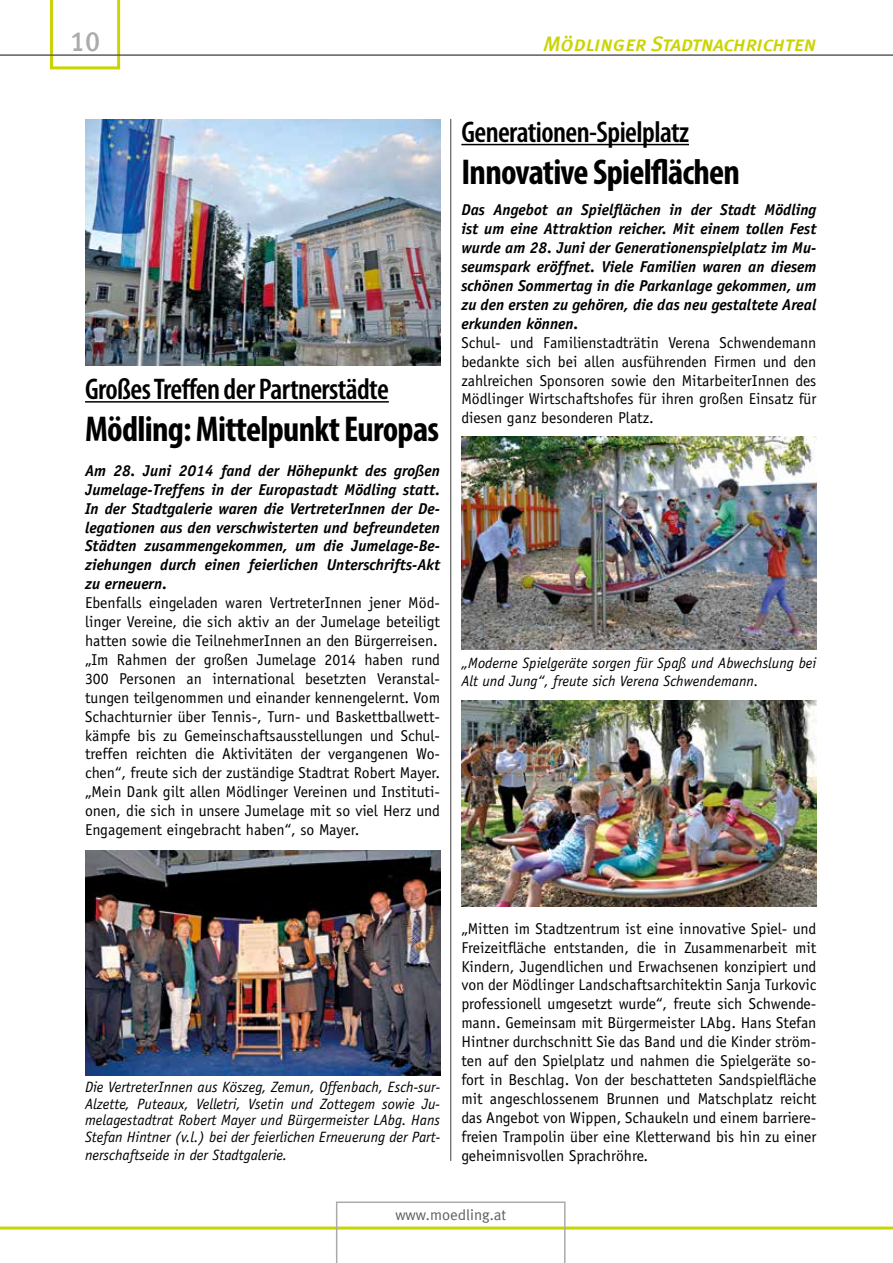
<style>
.page{position:relative;width:893px;height:1263px;background:#fff}
.page>*{position:absolute;margin:0;border:0;box-sizing:border-box;transform-origin:0 0}
.t1{font:700 condensed 36px "Myriad Pro";letter-spacing:-.02em;color:#000}
.t2{font:600 condensed 30px "Myriad Pro";letter-spacing:-.02em;color:#000}
.t3{font:28.05px "Meta Medium LF";color:#ababac;scale:.96 1}
.t4{font:21px "Meta Medium Italic Caps";letter-spacing:-.01em;color:#cad400}
.t5{font:15.75px/18.9px "Officina Sans";color:#000;text-align:justify}
.t6{font:italic 700 15.75px/18.9px "Officina Sans";color:#000;text-align:justify}
.t7{font:italic 15px/16.5px "Officina Sans";color:#000}
.t8{font:15px "Meta Normal";color:#5f5e5e}
</style>
<div class="page">
<svg style="left:50px;top:0;width:70px;height:69px"></svg>
<hr style="left:0;top:54px;width:893px;height:2px;background:#5f5e5e">
<hr style="left:0;top:1226px;width:893px;height:3px;background:#cad400">
<svg style="left:336px;top:1201px;width:230px;height:62px"></svg>
<hr style="left:85px;top:401px;width:304px;height:2px;background:#000">
<img style="left:85px;top:120px;width:355px;height:245px">
<img style="left:85px;top:850px;width:355px;height:225px">
<img style="left:461px;top:436px;width:355px;height:213px">
<hr style="left:461px;top:144px;width:228px;height:1px;background:#000">
<img style="left:461px;top:700px;width:355px;height:207px">
<hr style="left:450px;top:119px;width:1px;height:1042px;background:#575756">
<h3 class="t3" style="left:70px;top:25px;width:33px">10</h3>
<h3 class="t4" style="left:543px;top:31px;width:275px">Mödlinger Stadtnachrichten</h3>
<h2 class="t2" style="left:85px;top:372px;width:305px">Großes Treffen der Partnerstädte</h2>
<h1 class="t1" style="left:85px;top:406px;width:356px">Mödling: Mittelpunkt Europas</h1>
<p class="t6" style="left:85px;top:461px;width:357px">Am 28. Juni 2014 fand der Höhepunkt des großen Jumelage-Treffens in der Europastadt Mödling statt.<br>In der Stadtgalerie waren die VertreterInnen der De&shy;legationen aus den verschwisterten und befreundeten Städten zusammengekommen, um die Jumelage-Be&shy;ziehungen durch einen feierlichen Unterschrifts-Akt zu erneuern.</p>
<p class="t5" style="left:85px;top:593px;width:357px;text-align:left">Ebenfalls eingeladen waren VertreterInnen jener Möd&shy;linger Vereine, die sich aktiv an der Jumelage beteiligt hatten sowie die TeilnehmerInnen an den Bürgerreisen. „Im Rahmen der großen Jumelage 2014 haben rund 300 Personen an international besetzten Veranstal&shy;tungen teilgenommen und einander kennengelernt. Vom Schachturnier über Tennis-, Turn- und Baskettballwett&shy;kämpfe bis zu Gemeinschaftsausstellungen und Schul&shy;treffen reichten die Aktivitäten der vergangenen Wo&shy;chen“, freute sich der zuständige Stadtrat Robert Mayer. „Mein Dank gilt allen Mödlinger Vereinen und Instituti&shy;onen, die sich in unsere Jumelage mit so viel Herz und Engagement eingebracht haben“, so Mayer.</p>
<h2 class="t2" style="left:461px;top:115px;width:229px">Generationen-Spielplatz</h2>
<h1 class="t1" style="left:461px;top:149px;width:280px">Innovative Spielflächen</h1>
<p class="t6" style="left:461px;top:201px;width:357px">Das Angebot an Spielflächen in der Stadt Mödling ist um eine Attraktion reicher. Mit einem tollen Fest wurde am 28. Juni der Generationenspielplatz im Mu&shy;seumspark eröffnet. Viele Familien waren an diesem schönen Sommertag in die Parkanlage gekommen, um zu den ersten zu gehören, die das neu gestaltete Areal erkunden können.</p>
<p class="t5" style="left:461px;top:333px;width:357px">Schul- und Familienstadträtin Verena Schwendemann bedankte sich bei allen ausführenden Firmen und den zahlreichen Sponsoren sowie den MitarbeiterInnen des Mödlinger Wirtschaftshofes für ihren großen Einsatz für diesen ganz besonderen Platz.</p>
<p class="t7" style="left:461px;top:654px;width:357px;line-height:18px">„Moderne Spielgeräte sorgen für Spaß und Abwechslung bei<br>Alt und Jung“, freute sich Verena Schwendemann.</p>
<p class="t7" style="left:85px;top:1079px;width:357px;text-align:justify">Die VertreterInnen aus Köszeg, Zemun, Offenbach, Esch-sur-Alzette, Puteaux, Velletri, Vsetin und Zottegem sowie Ju&shy;melagestadtrat Robert Mayer und Bürgermeister LAbg. Hans Stefan Hintner (v.l.) bei der feierlichen Erneuerung der Part-</p>
<p class="t7" style="left:85px;top:1146px;width:204px">nerschaftseide in der Stadtgalerie.</p>
<p class="t5" style="left:461px;top:919px;width:357px">„Mitten im Stadtzentrum ist eine innovative Spiel- und Freizeitfläche entstanden, die in Zusammenarbeit mit Kindern, Jugendlichen und Erwachsenen konzipiert und von der Mödlinger Landschaftsarchitektin Sanja Turkovic professionell umgesetzt wurde“, freute sich Schwende&shy;mann. Gemeinsam mit Bürgermeister LAbg. Hans Stefan Hintner durchschnitt Sie das Band und die Kinder ström&shy;ten auf den Spielplatz und nahmen die Spielgeräte so&shy;fort in Beschlag. Von der beschatteten Sandspielfläche mit angeschlossenem Brunnen und Matschplatz reicht das Angebot von Wippen, Schaukeln und einem barriere&shy;freien Trampolin über eine Kletterwand bis hin zu einer geheimnisvollen Sprachröhre.</p>
<p class="t8" style="left:395px;top:1206px;width:112px">www.moedling.at</p>
</div>
